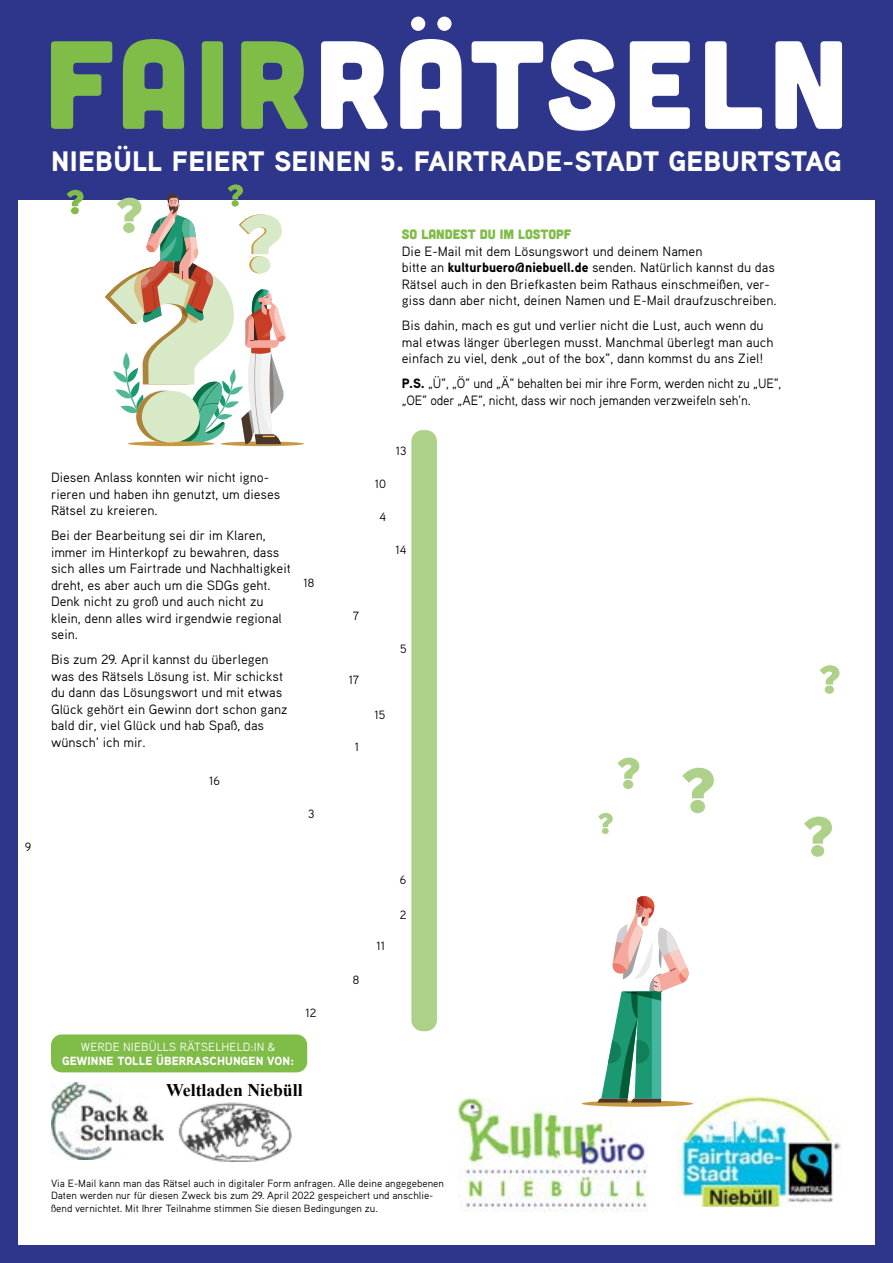
<style>
.page{position:relative;width:893px;height:1263px;background:#fff}
.page>*{position:absolute;margin:0;border:0;box-sizing:border-box;transform-origin:0 0}
.t1{font:125.1px "Cubano";letter-spacing:.045em;color:#fff}
.t2{font:900 28.2px "Aaux Pro OT";letter-spacing:.01em;color:#fff}
.t3{font:700 17.7px "Times New Roman";color:#000}
.t4{font:700 15px/17.7px "Times New Roman";color:#000;text-align:center}
.t5{font:13.5px/16.5px "Aaux Pro OT";color:#000}
.t6{font:13.5px/16.5px "Aaux Pro OT";color:#000;scale:.95 1}
.t7{font:13.5px "Cubano";color:#80bc48}
.t8{font:12px "Aaux Pro OT";color:#000}
.t9{font:900 11.85px "Aaux Pro OT";letter-spacing:.01em;color:#fff}
.t10{font:11.85px "Aaux Pro OT";letter-spacing:.01em;color:#fff}
.t11{font:10.5px/12.6px "Aaux Pro OT";color:#000}
.t12{font:7.5px "Times New Roman";color:#000}
.s1{color:#80bc48}
.s2{font-weight:900}
</style>
<div class="page">
<img style="left:458px;top:1098px;width:190px;height:114px">
<img style="left:677px;top:1096px;width:165px;height:110px">
<div style="left:411px;top:430px;width:26px;height:601px;background:#add188;border-radius:11px"></div>
<div style="left:0;top:153px;width:893px;height:1110px;border:18px solid #2e368b"></div>
<div style="left:0;top:0;width:893px;height:200px;background:#2e368b"></div>
<div style="left:51px;top:1034px;width:256px;height:38px;background:#80bc48;border-radius:11px"></div>
<img style="left:51px;top:1082px;width:112px;height:78px">
<svg style="left:163px;top:1102px;width:129px;height:60px"></svg>
<svg style="left:581px;top:1100px;width:112px;height:7px"></svg>
<svg style="left:682px;top:768px;width:32px;height:45px"></svg>
<svg style="left:804px;top:816px;width:28px;height:41px"></svg>
<svg style="left:617px;top:758px;width:22px;height:31px"></svg>
<svg style="left:598px;top:813px;width:15px;height:21px"></svg>
<svg style="left:598px;top:896px;width:92px;height:206px"></svg>
<svg style="left:820px;top:665px;width:19px;height:29px"></svg>
<svg style="left:67px;top:190px;width:17px;height:24px"></svg>
<svg style="left:221px;top:441px;width:83px;height:5px"></svg>
<svg style="left:128px;top:441px;width:87px;height:5px"></svg>
<svg style="left:105px;top:184px;width:193px;height:261px"></svg>
<h1 class="t1" style="left:45px;top:4px;width:805px"><span class="s1">FAIR</span>RÄTSELN</h1>
<h2 class="t2" style="left:51px;top:143px;width:792px">NIEBÜLL FEIERT SEINEN 5. FAIRTRADE-STADT GEBURTSTAG</h2>
<p class="t8" style="left:25px;top:839px;width:8px">9</p>
<p class="t5" style="left:51px;top:469px;width:231px">Diesen Anlass konnten wir nicht igno&shy;rieren und haben ihn genutzt, um dieses<br>Rätsel zu kreieren.</p>
<p class="t5" style="left:51px;top:527px;width:241px">Bei der Bearbeitung sei dir im Klaren, immer im Hinterkopf zu bewahren, dass sich alles um Fairtrade und Nachhaltigkeit dreht, es aber auch um die SDGs geht.<br>Denk nicht zu groß und auch nicht zu klein, denn alles wird irgendwie regional sein.</p>
<p class="t5" style="left:51px;top:651px;width:238px">Bis zum 29. April kannst du überlegen was des Rätsels Lösung ist. Mir schickst du dann das Lösungswort und mit etwas Glück gehört ein Gewinn dort schon ganz bald dir, viel Glück und hab Spaß, das wünsch‘ ich mir.</p>
<p class="t8" style="left:209px;top:773px;width:12px">16</p>
<p class="t8" style="left:304px;top:575px;width:12px">18</p>
<p class="t8" style="left:308px;top:806px;width:8px">3</p>
<p class="t8" style="left:305px;top:1005px;width:13px">12</p>
<p class="t10" style="left:81px;top:1039px;width:196px">WERDE NIEBÜLLS RÄTSELHELD:IN &amp;</p>
<p class="t9" style="left:62px;top:1053px;width:233px">GEWINNE TOLLE ÜBERRASCHUNGEN VON:</p>
<p class="t12" style="left:157px;top:1083px;width:142px">Hauptstraße 38 – 25899 Niebüll – 04661-8338</p>
<h3 class="t3" style="left:166px;top:1078px;width:138px">Weltladen Niebüll</h3>
<p class="t7" style="left:402px;top:226px;width:171px">SO LANDEST DU IM LOSTOPF</p>
<p class="t5" style="left:402px;top:242px;width:376px">Die E-Mail mit dem Lösungswort und deinem Namen<br>bitte an <span class="s2">kulturbuero@niebuell.de</span> senden. Natürlich kannst du das Rätsel auch in den Briefkasten beim Rathaus einschmeißen, ver&shy;giss dann aber nicht, deinen Namen und E-Mail draufzuschreiben.</p>
<p class="t5" style="left:402px;top:317px;width:373px">Bis dahin, mach es gut und verlier nicht die Lust, auch wenn du mal etwas länger überlegen musst. Manchmal überlegt man auch einfach zu viel, denk „out of the box“, dann kommst du ans Ziel!</p>
<p class="t6" style="left:402px;top:375px;width:401px"><span class="s2">P.S.</span> „Ü“, „Ö“ und „Ä“ behalten bei mir ihre Form, werden nicht zu „UE“, „OE“ oder „AE“, nicht, dass wir noch jemanden verzweifeln seh‘n.</p>
<p class="t8" style="left:375px;top:476px;width:13px">10</p>
<p class="t8" style="left:379px;top:509px;width:8px">4</p>
<p class="t8" style="left:396px;top:443px;width:12px">13</p>
<p class="t8" style="left:396px;top:542px;width:12px">14</p>
<p class="t8" style="left:353px;top:608px;width:8px">7</p>
<p class="t8" style="left:349px;top:672px;width:12px">17</p>
<p class="t8" style="left:355px;top:739px;width:6px">1</p>
<p class="t8" style="left:374px;top:707px;width:12px">15</p>
<p class="t8" style="left:400px;top:641px;width:8px">5</p>
<p class="t8" style="left:353px;top:972px;width:8px">8</p>
<p class="t8" style="left:376px;top:938px;width:10px">11</p>
<p class="t8" style="left:400px;top:872px;width:8px">6</p>
<p class="t8" style="left:400px;top:907px;width:8px">2</p>
<p class="t11" style="left:51px;top:1176px;width:395px">Via E-Mail kann man das Rätsel auch in digitaler Form anfragen. Alle deine angegebenen<br>Daten werden nur für diesen Zweck bis zum 29. April 2022 gespeichert und anschlie&shy;ßend vernichtet. Mit Ihrer Teilnahme stimmen Sie diesen Bedingungen zu.</p>
<p class="t4" style="left:141px;top:1183px;width:183px">Schönes und Schmackhaftes aus aller Welt</p>
<p class="t4" style="left:149px;top:1199px;width:183px">Schönes und Schmackhaftes</p>
</div>
